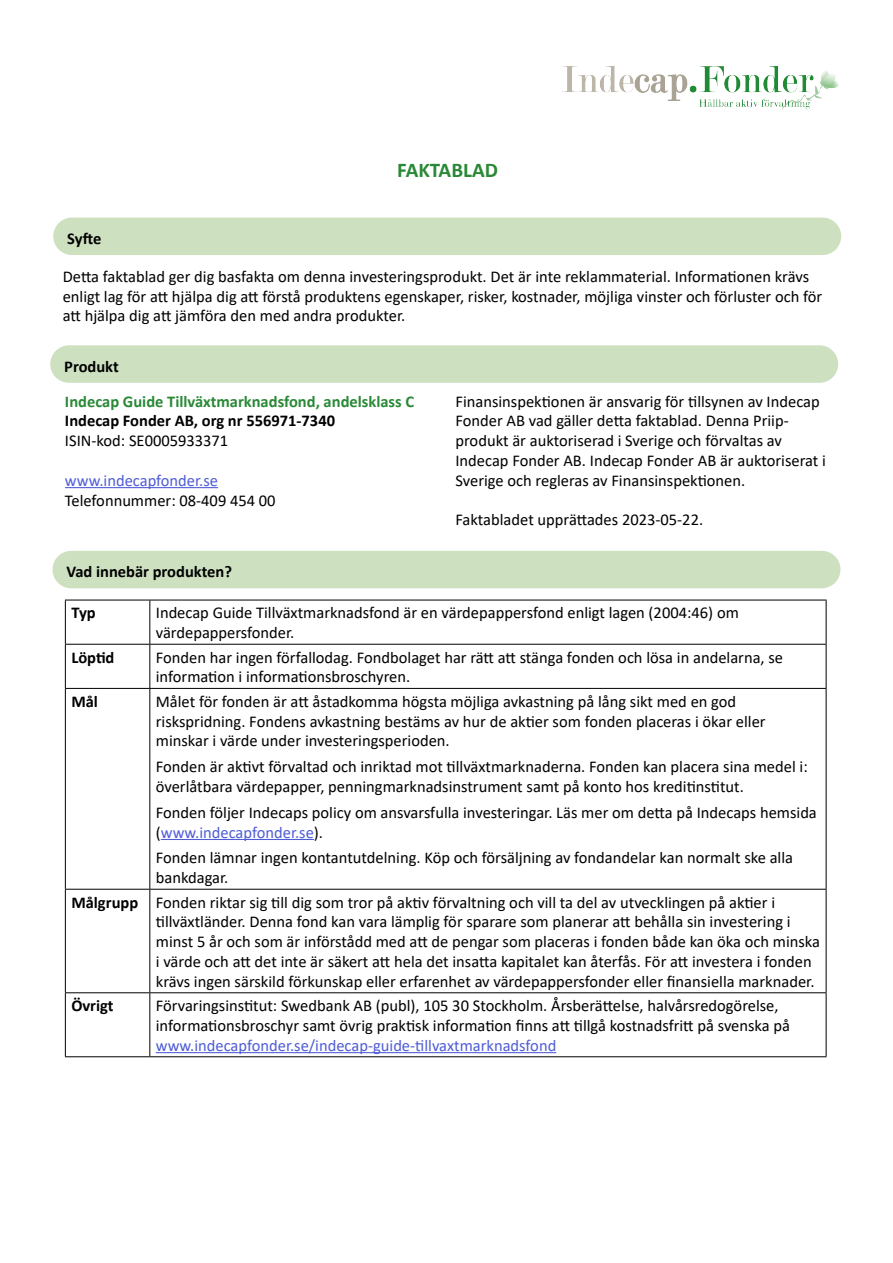
<style>
.page{position:relative;width:893px;height:1263px;background:#fff}
.page>*{position:absolute;margin:0;border:0;box-sizing:border-box;transform-origin:0 0}
.t1{font:700 21px "Calibri";color:#298936}
.Brödtext{font:16.5px/19.8px "Calibri";color:#000}
.Styckeformat_1{font:16.5px/19.8px "Calibri";color:#000}
.Styckeformat_1-2{font:700 16.5px/19.8px "Calibri";color:#000}
.t2{font:700 16.5px "Calibri";color:#298936}
.t3{font:16.5px "Calibri";color:#4f5cd6}
.s1{font-weight:400}
.s2{color:#4f5cd6}
</style>
<div class="page">
<div style="left:55px;top:219px;width:785px;height:35px;background:#cde1c0;border-radius:17px"></div>
<div style="left:53px;top:218px;width:788px;height:37px;border:3px solid #cde1c0;border-radius:17px"></div>
<img style="left:562px;top:66px;width:277px;height:44px">
<div style="left:52px;top:347px;width:785px;height:34px;background:#cde1c0;border-radius:17px"></div>
<div style="left:50px;top:345px;width:788px;height:38px;border:3px solid #cde1c0;border-radius:17px"></div>
<hr style="left:65px;top:487px;width:153px;height:1px;background:#4f5cd6">
<div style="left:54px;top:552px;width:785px;height:35px;background:#cde1c0;border-radius:17px"></div>
<div style="left:52px;top:551px;width:788px;height:37px;border:3px solid #cde1c0;border-radius:17px"></div>
<hr style="left:65px;top:600px;width:85px;height:1px;background:#000">
<hr style="left:65px;top:600px;width:1px;height:44px;background:#000">
<hr style="left:150px;top:600px;width:676px;height:1px;background:#000">
<hr style="left:149px;top:600px;width:1px;height:44px;background:#000">
<hr style="left:826px;top:600px;width:1px;height:44px;background:#000">
<hr style="left:65px;top:644px;width:85px;height:1px;background:#000">
<hr style="left:65px;top:645px;width:1px;height:43px;background:#000">
<hr style="left:150px;top:644px;width:676px;height:1px;background:#000">
<hr style="left:149px;top:645px;width:1px;height:43px;background:#000">
<hr style="left:826px;top:645px;width:1px;height:43px;background:#000">
<hr style="left:65px;top:688px;width:85px;height:1px;background:#000">
<hr style="left:65px;top:689px;width:1px;height:200px;background:#000">
<hr style="left:150px;top:688px;width:676px;height:1px;background:#000">
<hr style="left:149px;top:689px;width:1px;height:200px;background:#000">
<hr style="left:826px;top:689px;width:1px;height:200px;background:#000">
<hr style="left:65px;top:889px;width:85px;height:1px;background:#000">
<hr style="left:65px;top:889px;width:1px;height:103px;background:#000">
<hr style="left:150px;top:889px;width:676px;height:1px;background:#000">
<hr style="left:149px;top:889px;width:1px;height:103px;background:#000">
<hr style="left:826px;top:889px;width:1px;height:103px;background:#000">
<hr style="left:65px;top:992px;width:85px;height:1px;background:#000">
<hr style="left:65px;top:993px;width:1px;height:63px;background:#000">
<hr style="left:150px;top:992px;width:676px;height:1px;background:#000">
<hr style="left:149px;top:993px;width:1px;height:63px;background:#000">
<hr style="left:826px;top:993px;width:1px;height:63px;background:#000">
<hr style="left:65px;top:1056px;width:85px;height:1px;background:#000">
<hr style="left:150px;top:1056px;width:676px;height:1px;background:#000">
<hr style="left:161px;top:839px;width:153px;height:1px;background:#4f5cd6">
<hr style="left:156px;top:1052px;width:400px;height:1px;background:#4f5cd6">
<p class="Styckeformat_1-2" style="left:67px;top:229px;width:36px">Syfte</p>
<p class="t1" style="left:397px;top:155px;width:102px">FAKTABLAD</p>
<p class="Styckeformat_1" style="left:63px;top:266px;width:761px">Detta faktablad ger dig basfakta om denna investeringsprodukt. Det är inte reklammaterial. Informationen krävs enligt lag för att hjälpa dig att förstå produktens egenskaper, risker, kostnader, möjliga vinster och förluster och för att hjälpa dig att jämföra den med andra produkter.</p>
<p class="Styckeformat_1-2" style="left:64px;top:356px;width:56px">Produkt</p>
<p class="t2" style="left:65px;top:389px;width:351px">Indecap Guide Tillväxtmarknadsfond, andelsklass C</p>
<p class="Styckeformat_1-2" style="left:65px;top:411px;width:272px">Indecap Fonder AB, org nr 556971-7340<br><span class="s1">ISIN-kod: SE0005933371</span></p>
<p class="t3" style="left:65px;top:469px;width:155px">www.indecapfonder.se</p>
<p class="Brödtext" style="left:65px;top:490px;width:212px">Telefonnummer: 08-409 454 00</p>
<p class="Brödtext" style="left:455px;top:391px;width:372px">Finansinspektionen är ansvarig för tillsynen av Indecap Fonder AB vad gäller detta faktablad. Denna Priip‐ produkt är auktoriserad i Sverige och förvaltas av Indecap Fonder AB. Indecap Fonder AB är auktoriserat i Sverige och regleras av Finansinspektionen.</p>
<p class="Brödtext" style="left:455px;top:510px;width:249px">Faktabladet upprättades 2023-05-22.</p>
<p class="Styckeformat_1-2" style="left:66px;top:562px;width:167px">Vad innebär produkten?</p>
<p class="Styckeformat_1-2" style="left:71px;top:603px;width:26px">Typ</p>
<p class="Brödtext" style="left:156px;top:603px;width:584px">Indecap Guide Tillväxtmarknadsfond är en värdepappersfond enligt lagen (2004:46) om värdepappersfonder.</p>
<p class="Styckeformat_1-2" style="left:71px;top:647px;width:45px">Löptid</p>
<p class="Brödtext" style="left:156px;top:647px;width:629px">Fonden har ingen förfallodag. Fondbolaget har rätt att stänga fonden och lösa in andelarna, se information i informationsbroschyren.</p>
<p class="Styckeformat_1-2" style="left:71px;top:691px;width:28px">Mål</p>
<p class="Brödtext" style="left:156px;top:691px;width:611px">Målet för fonden är att åstadkomma högsta möjliga avkastning på lång sikt med en god riskspridning. Fondens avkastning bestäms av hur de aktier som fonden placeras i ökar eller minskar i värde under investeringsperioden.</p>
<p class="Brödtext" style="left:156px;top:756px;width:653px">Fonden är aktivt förvaltad och inriktad mot tillväxtmarknaderna. Fonden kan placera sina medel i: överlåtbara värdepapper, penningmarknadsinstrument samt på konto hos kreditinstitut.</p>
<p class="Brödtext" style="left:156px;top:802px;width:662px">Fonden följer Indecaps policy om ansvarsfulla investeringar. Läs mer om detta på Indecaps hemsida (<span class="s2">www.indecapfonder.se</span>).</p>
<p class="Brödtext" style="left:156px;top:848px;width:639px">Fonden lämnar ingen kontantutdelning. Köp och försäljning av fondandelar kan normalt ske alla bankdagar.</p>
<p class="Styckeformat_1-2" style="left:71px;top:892px;width:68px">Målgrupp</p>
<p class="Brödtext" style="left:156px;top:892px;width:666px">Fonden riktar sig till dig som tror på aktiv förvaltning och vill ta del av utvecklingen på aktier i tillväxtländer. Denna fond kan vara lämplig för sparare som planerar att behålla sin investering i minst 5 år och som är införstådd med att de pengar som placeras i fonden både kan öka och minska i värde och att det inte är säkert att hela det insatta kapitalet kan återfås. För att investera i fonden krävs ingen särskild förkunskap eller erfarenhet av värdepappersfonder eller finansiella marknader.</p>
<p class="Styckeformat_1-2" style="left:71px;top:995px;width:44px">Övrigt</p>
<p class="Brödtext" style="left:156px;top:995px;width:636px">Förvaringsinstitut: Swedbank AB (publ), 105 30 Stockholm. Årsberättelse, halvårsredogörelse, informationsbroschyr samt övrig praktisk information finns att tillgå kostnadsfritt på svenska på <span class="s2">www.indecapfonder.se/indecap-guide-tillvaxtmarknadsfond</span></p>
</div>
